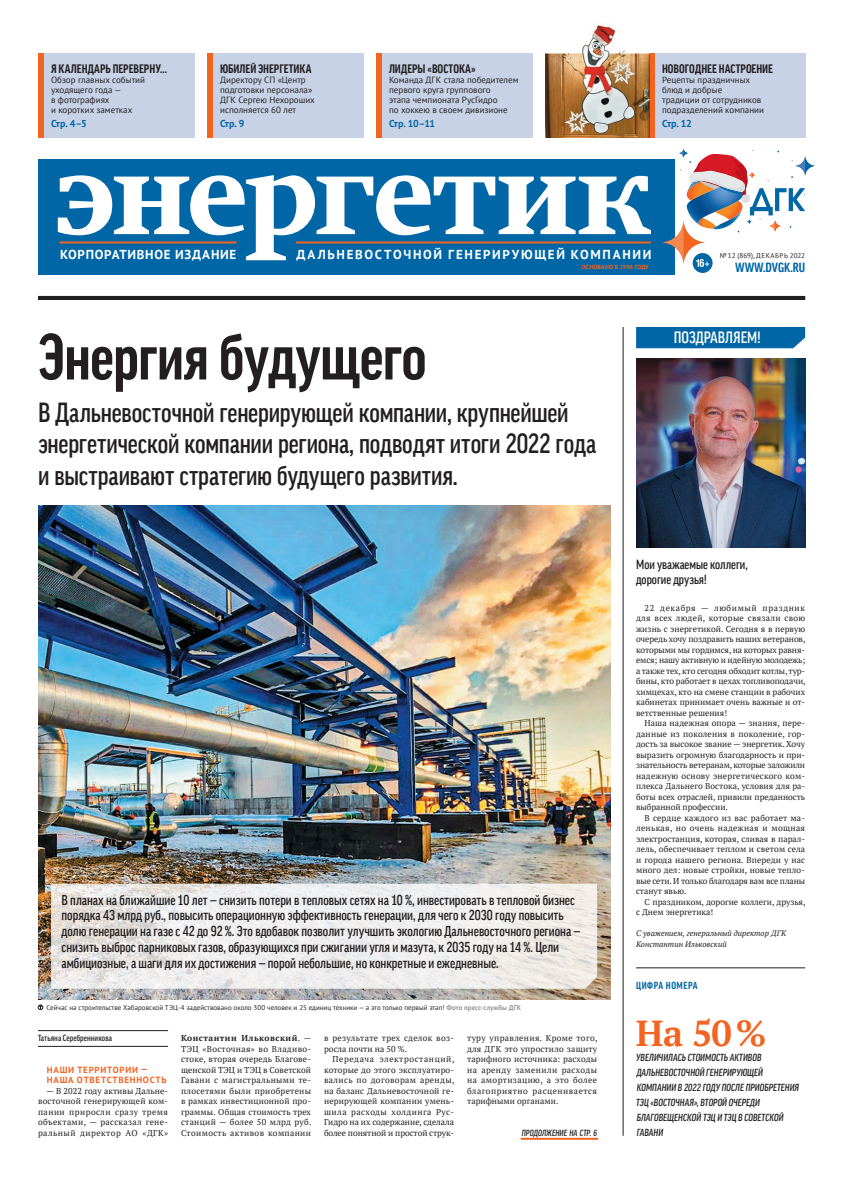
<style>
.page{position:relative;width:842px;height:1191px;background:#fff}
.page>*{position:absolute;margin:0;border:0;box-sizing:border-box;transform-origin:0 0}
.t1{font:700 63px "FF Good Pro Cond";letter-spacing:-.01em;color:#231f20}
.t2{font:700 36px "PT Serif";color:#f36421}
.t3{font:500 27px/31.5px "FF Good Pro Cond";letter-spacing:-.005em;color:#231f20}
.t4{font:500 16px "FF Good Pro Cond";color:#fff}
.t5{font:500 14px/15.8px "FF Good Pro Cond";color:#231f20}
.t6{font:700 13px "PT Sans";letter-spacing:.13em;color:#fff}
.t7{font:500 13px/15.8px "FF Good Pro Cond";color:#231f20}
.t8{font:700 13px "PT Sans";letter-spacing:.055em;color:#fff}
.t9{font:700 13px "FF Good Pro Cond";color:#0166a5}
.t10{font:700 12px "FF Good Pro Cond";color:#231f20}
.t11{font:italic 500 10px/15px "FF Good Pro Cond";color:#231f20}
.t12{font:700 10px "PT Sans";letter-spacing:-.025em;color:#0166a5}
.t13{font:700 10px "FF Good Pro Cond";letter-spacing:.055em;color:#0166a5}
.t14{font:9px/10px "PT Sans";color:#231f20}
.t15{font:700 9px/10.5px "PT Sans";letter-spacing:.08em;color:#f36421}
.t16{font:500 8.7px "FF Good Pro Cond";letter-spacing:.01em;color:#231f20}
.t17{font:italic 500 8.7px "FF Good Pro Cond";letter-spacing:-.005em;color:#231f20}
.t18{font:8.5px/10.5px "PT Serif";color:#231f20;text-align:justify}
.t19{font:8.5px/10.5px "PT Serif";letter-spacing:.02em;color:#231f20}
.t20{font:italic 8px/10.5px "PT Serif";color:#231f20}
.t21{font:7px "PT Sans";color:#231f20}
.t22{font:7px "PT Sans";letter-spacing:.05em;color:#231f20}
.t23{font:700 6px "PT Sans";letter-spacing:.02em;color:#f36421}
.s1{font-weight:700;color:#939598}
.s2{font-weight:700}
</style>
<div class="page">
<hr style="left:38px;top:1030px;width:130px;height:1px;background:#231f20">
<hr style="left:38px;top:1046px;width:130px;height:1px;background:#231f20">
<img style="left:38px;top:505px;width:572px;height:494px">
<div style="left:38px;top:54px;width:156px;height:84px;background:#c7d2e7"></div>
<div style="left:693px;top:253px;width:19px;height:20px;background:#0166a5;border-radius:50%"></div>
<div style="left:38px;top:159px;width:637px;height:115px;background:#0166a5"></div>
<svg style="left:58px;top:175px;width:593px;height:85px"></svg>
<hr style="left:296px;top:241px;width:355px;height:2px;background:#f36421">
<hr style="left:60px;top:241px;width:177px;height:2px;background:#f36421">
<div style="left:207px;top:54px;width:6px;height:84px;background:#f36421"></div>
<div style="left:38px;top:54px;width:6px;height:84px;background:#f36421"></div>
<div style="left:376px;top:54px;width:6px;height:84px;background:#f36421"></div>
<div style="left:649px;top:54px;width:6px;height:84px;background:#f36421"></div>
<div style="left:213px;top:54px;width:150px;height:84px;background:#c7d2e7"></div>
<div style="left:382px;top:54px;width:150px;height:84px;background:#c7d2e7"></div>
<div style="left:655px;top:54px;width:150px;height:84px;background:#c7d2e7"></div>
<div style="left:636px;top:327px;width:169px;height:21px;background:#0166a5"></div>
<hr style="left:623px;top:327px;width:1px;height:808px;background:#231f20">
<hr style="left:636px;top:967px;width:169px;height:1px;background:#231f20">
<img style="left:545px;top:25px;width:104px;height:113px">
<hr style="left:38px;top:296px;width:767px;height:4px;background:#231f20">
<svg style="left:38px;top:1004px;width:5px;height:5px"></svg>
<hr style="left:521px;top:1137px;width:77px;height:2px;background:#f36421">
<svg style="left:51px;top:883px;width:546px;height:105px;fill:#efeeed"></svg>
<img style="left:636px;top:358px;width:169px;height:189px">
<svg style="left:661px;top:148px;width:154px;height:119px"></svg>
<h3 class="t10" style="left:220px;top:62px;width:93px">ЮБИЛЕЙ ЭНЕРГЕТИКА</h3>
<p class="t14" style="left:220px;top:75px;width:96px">Директору СП «Центр подготовки персонала»<br>ДГК Сергею Нехороших исполняется 60 лет</p>
<p class="t12" style="left:220px;top:117px;width:26px">Стр. 9</p>
<h3 class="t10" style="left:389px;top:62px;width:88px">ЛИДЕРЫ «ВОСТОКА»</h3>
<p class="t14" style="left:389px;top:75px;width:131px">Команда ДГК стала победителем первого круга группового<br>этапа чемпионата РусГидро<br>по хоккею в своем дивизионе</p>
<h3 class="t10" style="left:662px;top:62px;width:112px">НОВОГОДНЕЕ НАСТРОЕНИЕ</h3>
<p class="t14" style="left:662px;top:75px;width:103px">Рецепты праздничных блюд и добрые<br>традиции от сотрудников подразделений компании</p>
<h3 class="t10" style="left:51px;top:62px;width:117px">Я КАЛЕНДАРЬ ПЕРЕВЕРНУ...</h3>
<p class="t14" style="left:51px;top:75px;width:96px">Обзор главных событий уходящего года —<br>в фотографиях<br>и коротких заметках</p>
<p class="t12" style="left:51px;top:117px;width:37px">Стр. 4–5</p>
<p class="t12" style="left:389px;top:117px;width:48px">Стр. 10–11</p>
<p class="t12" style="left:662px;top:117px;width:31px">Стр. 12</p>
<h3 class="t8" style="left:60px;top:245px;width:178px">КОРПОРАТИВНОЕ ИЗДАНИЕ</h3>
<h3 class="t6" style="left:296px;top:245px;width:357px">ДАЛЬНЕВОСТОЧНОЙ ГЕНЕРИРУЮЩЕЙ КОМПАНИИ</h3>
<p class="t22" style="left:720px;top:251px;width:87px">№ 12 (869), ДЕКАБРЬ 2022</p>
<p class="t23" style="left:582px;top:262px;width:68px">ОСНОВАНО В 1996 ГОДУ</p>
<h3 class="t9" style="left:735px;top:260px;width:71px">WWW.DVGK.RU</h3>
<h1 class="t1" style="left:38px;top:322px;width:390px">Энергия будущего</h1>
<h3 class="t3" style="left:38px;top:396px;width:560px">В Дальневосточной генерирующей компании, крупнейшей энергетической компании региона, подводят итоги 2022 года и выстраивают стратегию будущего развития.</h3>
<p class="t5" style="left:62px;top:891px;width:520px">В планах на ближайшие 10 лет — снизить потери в тепловых сетях на 10 %, инвестировать в тепловой бизнес порядка 43 млрд руб., повысить операционную эффективность генерации, для чего к 2030 году повысить долю генерации на газе с 42 до 92 %. Это вдобавок позволит улучшить экологию Дальневосточного региона — снизить выброс парниковых газов, образующихся при сжигании угля и мазута, к 2035 году на 14 %. Цели амбициозные, а шаги для их достижения — порой небольшие, но конкретные и ежедневные.</p>
<p class="t21" style="left:46px;top:1002px;width:476px">Сейчас на строительстве Хабаровской ТЭЦ-4 задействовано около 300 человек и 25 единиц техники — а это только первый этап! <span class="s1">Фото пресс-службы ДГК</span></p>
<p class="t16" style="left:38px;top:1033px;width:75px">Татьяна Серебренникова</p>
<p class="t15" style="left:47px;top:1064px;width:121px">НАШИ ТЕРРИТОРИИ —<br>НАША ОТВЕТСТВЕННОСТЬ</p>
<p class="t18" style="left:38px;top:1085px;width:132px;text-indent:8px">— В 2022 году активы Дальне&shy;восточной генерирующей ком&shy;пании приросли сразу тремя объектами, — рассказал гене&shy;ральный директор АО «ДГК»</p>
<p class="t18" style="left:181px;top:1032px;width:132px"><span class="s2">Константин Ильковский</span>. — ТЭЦ «Восточная» во Владиво&shy;стоке, вторая очередь Благове&shy;щенской ТЭЦ и ТЭЦ в Советской Гавани с магистральными те&shy;плосетями были приобретены в рамках инвестиционной про&shy;граммы. Общая стоимость трех станций — более 50 млрд руб.<br>Стоимость активов компании</p>
<p class="t19" style="left:324px;top:1032px;width:131px">в результате трех сделок воз&shy;росла почти на 50 %.</p>
<p class="t18" style="left:324px;top:1053px;width:132px;text-indent:8px">Передача электростанций, которые до этого эксплуатиро&shy;вались по договорам аренды, на баланс Дальневосточной ге&shy;нерирующей компании умень&shy;шила расходы холдинга Рус-Гидро на их содержание, сделала более понятной и простой струк-</p>
<p class="t18" style="left:467px;top:1032px;width:132px">туру управления. Кроме того, для ДГК это упростило защиту тарифного источника: расходы на аренду заменили расходы на амортизацию, а это более благоприятно расценивается тарифными органами.</p>
<p class="t17" style="left:522px;top:1127px;width:77px">ПРОДОЛЖЕНИЕ НА СТР. 6</p>
<h3 class="t4" style="left:674px;top:329px;width:88px">ПОЗДРАВЛЯЕМ!</h3>
<h3 class="t7" style="left:636px;top:556px;width:113px">Мои уважаемые коллеги, дорогие друзья!</h3>
<p class="t18" style="left:636px;top:602px;width:171px;text-indent:8px">22 декабря — любимый праздник для всех людей, которые связали свою жизнь с энергетикой. Сегодня я в первую очередь хочу поздравить наших ветеранов, которыми мы гордимся, на которых равня&shy;емся; нашу активную и идейную молодежь; а также тех, кто сегодня обходит котлы, тур&shy;бины, кто работает в цехах топливоподачи, химцехах, кто на смене станции в рабочих кабинетах принимает очень важные и от&shy;ветственные решения!</p>
<p class="t18" style="left:636px;top:717px;width:171px;text-indent:8px">Наша надежная опора — знания, пере&shy;данные из поколения в поколение, гор&shy;дость за высокое звание — энергетик. Хочу выразить огромную благодарность и при&shy;знательность ветеранам, которые заложили надежную основу энергетического ком&shy;плекса Дальнего Востока, условия для ра&shy;боты всех отраслей, привили преданность выбранной профессии.</p>
<p class="t18" style="left:636px;top:812px;width:171px;text-indent:8px">В сердце каждого из вас работает ма&shy;ленькая, но очень надежная и мощная электростанция, которая, сливая в парал&shy;лель, обеспечивает теплом и светом села и города нашего региона. Впереди у нас много дел: новые стройки, новые тепло&shy;вые сети. И только благодаря вам все планы станут явью.</p>
<p class="t18" style="left:636px;top:896px;width:171px;text-indent:8px">С праздником, дорогие коллеги, друзья, с Днем энергетика!</p>
<p class="t20" style="left:636px;top:928px;width:151px">С уважением, генеральный директор ДГК<br>Константин Ильковский</p>
<p class="t13" style="left:636px;top:979px;width:63px">ЦИФРА НОМЕРА</p>
<h2 class="t2" style="left:636px;top:1009px;width:132px">На 50%</h2>
<p class="t11" style="left:636px;top:1049px;width:165px">УВЕЛИЧИЛАСЬ СТОИМОСТЬ АКТИВОВ<br>ДАЛЬНЕВОСТОЧНОЙ ГЕНЕРИРУЮЩЕЙ<br>КОМПАНИИ В 2022 ГОДУ ПОСЛЕ ПРИОБРЕТЕНИЯ<br>ТЭЦ «ВОСТОЧНАЯ», ВТОРОЙ ОЧЕРЕДИ<br>БЛАГОВЕЩЕНСКОЙ ТЭЦ И ТЭЦ В СОВЕТСКОЙ<br>ГАВАНИ</p>
</div>
